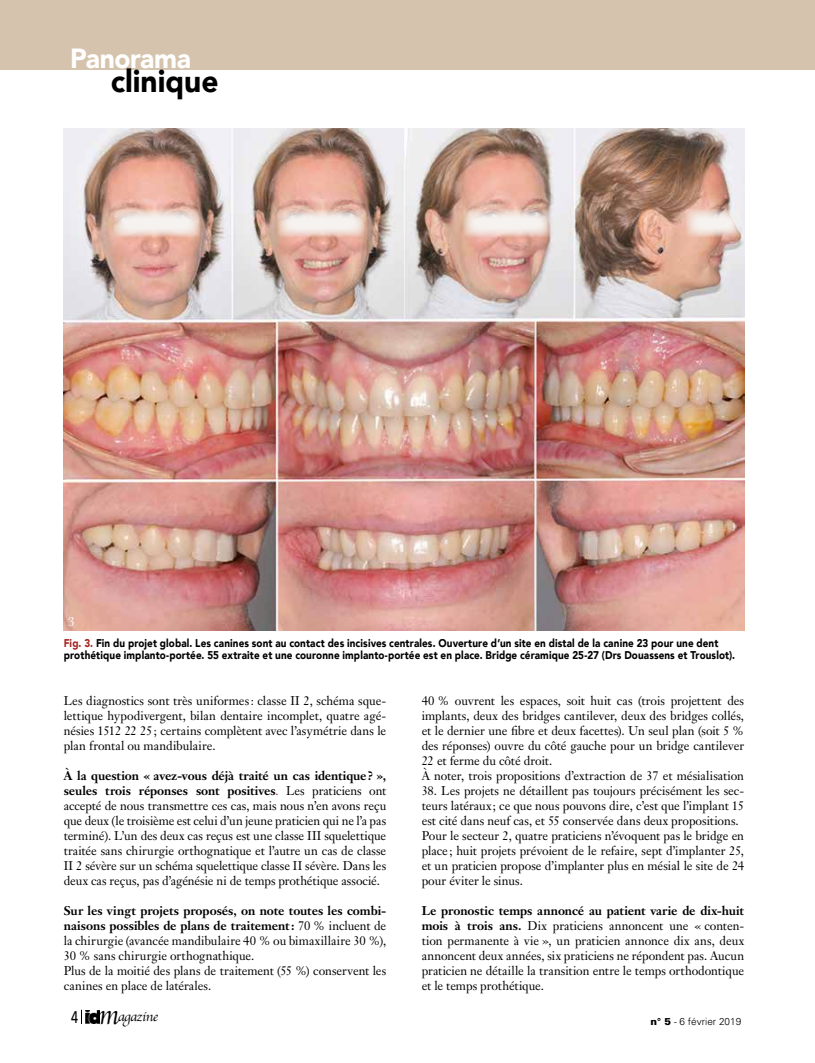
<style>
.page{position:relative;width:815px;height:1063px;background:#fff}
.page>*{position:absolute;margin:0;border:0;box-sizing:border-box;transform-origin:0 0}
.t1{font:900 31.25px "Avenir";color:#000;scale:.95 1}
.t2{font:900 27.75px "Avenir";letter-spacing:-.02em;color:#fff;scale:.95 1}
.t3{font:13.75px "Baskerville";color:#fff}
.t4{font:13.5px "Apple Chancery";color:#000}
.t5{font:12.5px/15px "Janson Text";letter-spacing:-.005em;color:#000;text-align:justify}
.t6{font:900 11.25px/12.5px "Avenir";letter-spacing:.01em;color:#000;scale:.88 1}
.t7{font:300 10px "Univers";color:#000}
.s1{color:#a32523}
.s2{font-weight:700}
.s3{font-family:"Frutiger";font-size:16.88px}
.s4{font-size:27.88px}
.s5{font-weight:900}
</style>
<div class="page">
<img style="left:85px;top:1010px;width:15px;height:14px">
<svg style="left:81px;top:1010px;width:1px;height:14px"></svg>
<div style="left:0;top:0;width:815px;height:70px;background:#d5c3ad"></div>
<img style="left:64px;top:128px;width:680px;height:503px">
<svg style="left:112px;top:208px;width:91px;height:30px"></svg>
<svg style="left:276px;top:208px;width:91px;height:30px"></svg>
<svg style="left:462px;top:208px;width:91px;height:30px"></svg>
<svg style="left:684px;top:208px;width:59px;height:30px;background:#ebd8d0"></svg>
<h2 class="t2" style="left:70px;top:34px;width:129px">Panorama</h2>
<h1 class="t1" style="left:111px;top:54px;width:115px">clinique</h1>
<p class="t3" style="left:68px;top:613px;width:8px">3</p>
<p class="t6" style="left:64px;top:637px;width:764px"><span class="s1">Fig. 3.</span> Fin du projet global. Les canines sont au contact des incisives centrales. Ouverture d’un site en distal de la canine 23 pour une dent prothétique implanto-portée. 55 extraite et une couronne implanto-portée est en place. Bridge céramique 25-27 (Drs Douassens et Trouslot).</p>
<p class="t5" style="left:64px;top:693px;width:324px">Les diagnostics sont très uniformes: classe II 2, schéma sque&shy;lettique hypodivergent, bilan dentaire incomplet, quatre agé&shy;nésies 1512 22 25; certains complètent avec l’asymétrie dans le plan frontal ou mandibulaire.</p>
<p class="t5" style="left:64px;top:768px;width:324px"><span class="s2">À la question « avez-vous déjà traité un cas identique? », seules trois réponses sont positives</span><span class="s1">.</span> Les praticiens ont accepté de nous transmettre ces cas, mais nous n’en avons reçu que deux (le troisième est celui d’un jeune praticien qui ne l’a pas terminé). L’un des deux cas reçus est une classe III squelettique traitée sans chirurgie orthognatique et l’autre un cas de classe II 2 sévère sur un schéma squelettique classe II sévère. Dans les deux cas reçus, pas d’agénésie ni de temps prothétique associé.</p>
<p class="t5" style="left:64px;top:903px;width:324px;text-align:left"><span class="s2">Sur les vingt projets proposés, on note toutes les combi&shy;naisons possibles de plans de traitement:</span> 70 % incluent de la chirurgie (avancée mandibulaire 40 % ou bimaxillaire 30 %), 30 % sans chirurgie orthognathique.<br>Plus de la moitié des plans de traitement (55 %) conservent les canines en place de latérales.</p>
<p class="t5" style="left:422px;top:693px;width:324px;text-align:left">40 % ouvrent les espaces, soit huit cas (trois projettent des implants, deux des bridges cantilever, deux des bridges collés, et le dernier une fibre et deux facettes). Un seul plan (soit 5 % des réponses) ouvre du côté gauche pour un bridge cantilever 22 et ferme du côté droit.<br>À noter, trois propositions d’extraction de 37 et mésialisation</p>
<p class="t5" style="left:422px;top:783px;width:324px;text-align:left">38. Les projets ne détaillent pas toujours précisément les sec&shy;teurs latéraux ; ce que nous pouvons dire, c’est que l’implant 15 est cité dans neuf cas, et 55 conservée dans deux propositions.<br>Pour le secteur 2, quatre praticiens n’évoquent pas le bridge en place; huit projets prévoient de le refaire, sept d’implanter 25, et un praticien propose d’implanter plus en mésial le site de 24 pour éviter le sinus.</p>
<p class="t5" style="left:422px;top:903px;width:324px"><span class="s2">Le pronostic temps annoncé au patient varie de dix-huit mois à trois ans.</span> Dix praticiens annoncent une « conten&shy;tion permanente à vie », un praticien annonce dix ans, deux annoncent deux années, six praticiens ne répondent pas. Aucun praticien ne détaille la transition entre le temps orthodontique et le temps prothétique.</p>
<p class="t4" style="left:71px;top:1005px;width:89px"><span class="s3">4</span> <span class="s4">m</span>agazine</p>
<p class="t7" style="left:651px;top:1015px;width:92px"><span class="s5">n° 5</span> - 6 février 2019</p>
</div>
